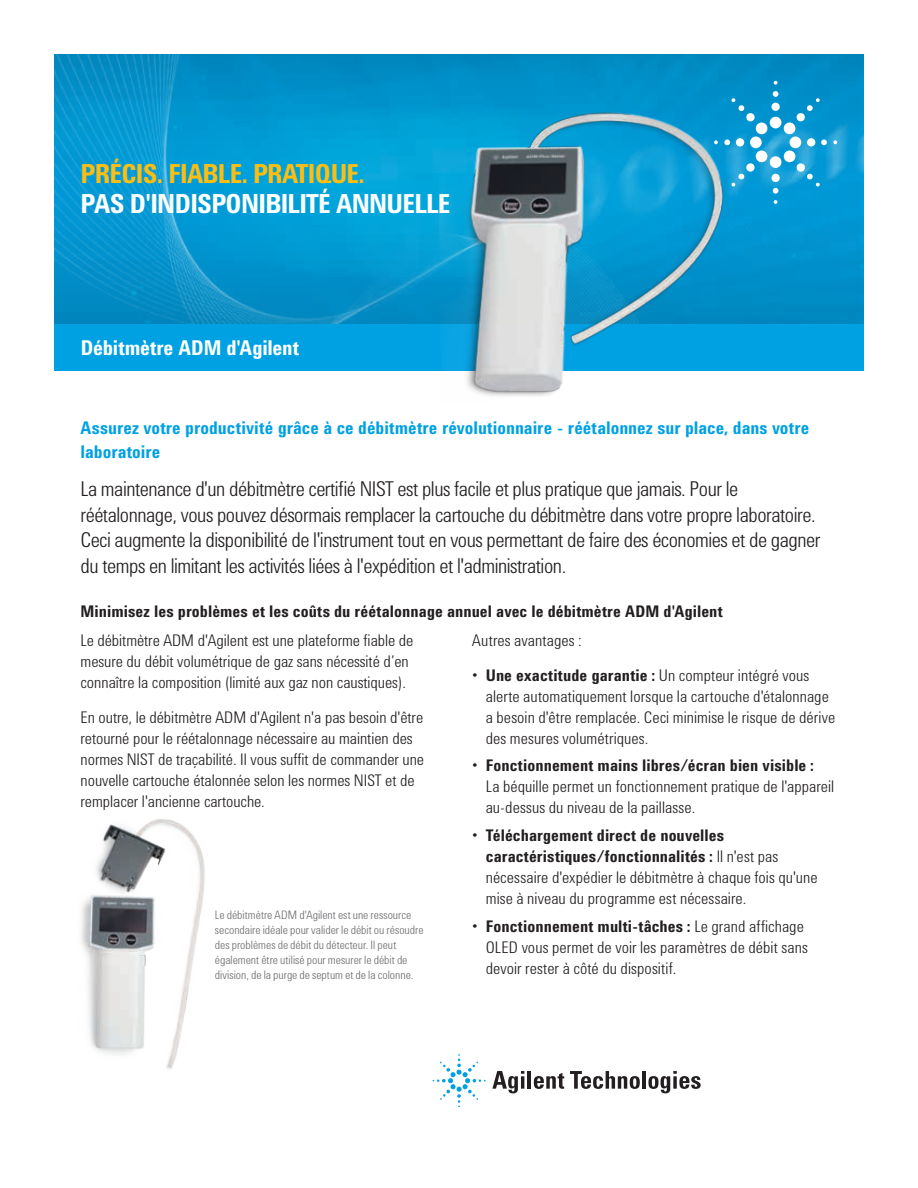
<style>
.page{position:relative;width:918px;height:1188px;background:#fff}
.page>*{position:absolute;margin:0;border:0;box-sizing:border-box;transform-origin:0 0}
.t1{font:700 27px "Agilent Condensed CFF";letter-spacing:-.03em;color:#fff}
.t2{font:700 27px "Agilent Condensed CFF";letter-spacing:-.03em;color:#fdbe12}
.t3{font:300 21px/25.5px "Agilent Condensed CFF";letter-spacing:-.02em;color:#231f20}
.t4{font:700 21px "Agilent Condensed CFF";letter-spacing:-.01em;color:#fff}
.t5{font:700 18px/24px "Agilent Condensed CFF";color:#00a1e3}
.t6{font:300 16.5px/21px "Agilent Condensed CFF";color:#231f20}
.t7{font:700 16.5px "Agilent Condensed CFF";letter-spacing:.005em;color:#231f20}
.t8{font:300 12px/15px "Agilent Condensed CFF";color:#6c6d70}
.s1{font-weight:700}
</style>
<div class="page">
<img style="left:54px;top:54px;width:217px;height:270px">
<img style="left:271px;top:54px;width:593px;height:270px">
<div style="left:54px;top:324px;width:810px;height:47px;background:#00a1e3"></div>
<img style="left:81px;top:819px;width:124px;height:250px">
<img style="left:437px;top:104px;width:300px;height:292px">
<svg style="left:492px;top:1071px;width:32px;height:22px"></svg>
<hr style="left:528px;top:1071px;width:3px;height:18px;background:#231f20">
<svg style="left:534px;top:1073px;width:30px;height:16px"></svg>
<svg style="left:570px;top:1071px;width:70px;height:18px"></svg>
<hr style="left:642px;top:1071px;width:4px;height:18px;background:#231f20">
<svg style="left:648px;top:1071px;width:53px;height:22px"></svg>
<svg style="left:433px;top:1054px;width:53px;height:53px"></svg>
<svg style="left:774px;top:81px;width:4px;height:4px"></svg>
<svg style="left:833px;top:140px;width:4px;height:4px"></svg>
<svg style="left:774px;top:200px;width:4px;height:4px"></svg>
<svg style="left:714px;top:140px;width:4px;height:4px"></svg>
<svg style="left:724px;top:91px;width:103px;height:103px"></svg>
<h1 class="t2" style="left:81px;top:154px;width:286px">PRÉCIS. FIABLE. PRATIQUE.</h1>
<h1 class="t1" style="left:81px;top:184px;width:372px">PAS D'INDISPONIBILITÉ ANNUELLE</h1>
<p class="t4" style="left:81px;top:332px;width:220px">Débitmètre ADM d'Agilent</p>
<p class="t5" style="left:81px;top:415px;width:730px">Assurez votre productivité grâce à ce débitmètre révolutionnaire - réétalonnez sur place, dans votre laboratoire</p>
<p class="t3" style="left:81px;top:474px;width:741px">La maintenance d'un débitmètre certifié NIST est plus facile et plus pratique que jamais. Pour le réétalonnage, vous pouvez désormais remplacer la cartouche du débitmètre dans votre propre laboratoire.<br>Ceci augmente la disponibilité de l'instrument tout en vous permettant de faire des économies et de gagner du temps en limitant les activités liées à l'expédition et l'administration.</p>
<p class="t7" style="left:81px;top:599px;width:644px">Minimisez les problèmes et les coûts du réétalonnage annuel avec le débitmètre ADM d'Agilent</p>
<p class="t6" style="left:81px;top:628px;width:334px">Le débitmètre ADM d'Agilent est une plateforme fiable de mesure du débit volumétrique de gaz sans nécessité d’en connaître la composition (limité aux gaz non caustiques).</p>
<p class="t6" style="left:81px;top:705px;width:345px">En outre, le débitmètre ADM d'Agilent n'a pas besoin d'être retourné pour le réétalonnage nécessaire au maintien des normes NIST de traçabilité. Il vous suffit de commander une nouvelle cartouche étalonnée selon les normes NIST et de remplacer l'ancienne cartouche.</p>
<p class="t8" style="left:215px;top:906px;width:210px">Le débitmètre ADM d'Agilent est une ressource secondaire idéale pour valider le débit ou résoudre des problèmes de débit du détecteur. Il peut également être utilisé pour mesurer le débit de division, de la purge de septum et de la colonne.</p>
<p class="t6" style="left:472px;top:629px;width:111px">Autres avantages :</p>
<p class="t6" style="left:486px;top:663px;width:351px;text-indent:-13px">• <span class="s1">Une exactitude garantie :</span> Un compteur intégré vous alerte automatiquement lorsque la cartouche d'étalonnage a besoin d'être remplacée. Ceci minimise le risque de dérive des mesures volumétriques.</p>
<p class="t6" style="left:486px;top:754px;width:350px;text-indent:-13px">• <span class="s1">Fonctionnement mains libres/écran bien visible :<br></span>La béquille permet un fonctionnement pratique de l'appareil au-dessus du niveau de la paillasse.</p>
<p class="t6" style="left:486px;top:824px;width:333px;text-indent:-13px">• <span class="s1">Téléchargement direct de nouvelles caractéristiques/fonctionnalités :</span> Il n'est pas nécessaire d'expédier le débitmètre à chaque fois qu'une mise à niveau du programme est nécessaire.</p>
<p class="t6" style="left:486px;top:914px;width:323px;text-indent:-13px">• <span class="s1">Fonctionnement multi-tâches :</span> Le grand affichage<br>OLED vous permet de voir les paramètres de débit sans devoir rester à côté du dispositif.</p>
</div>
